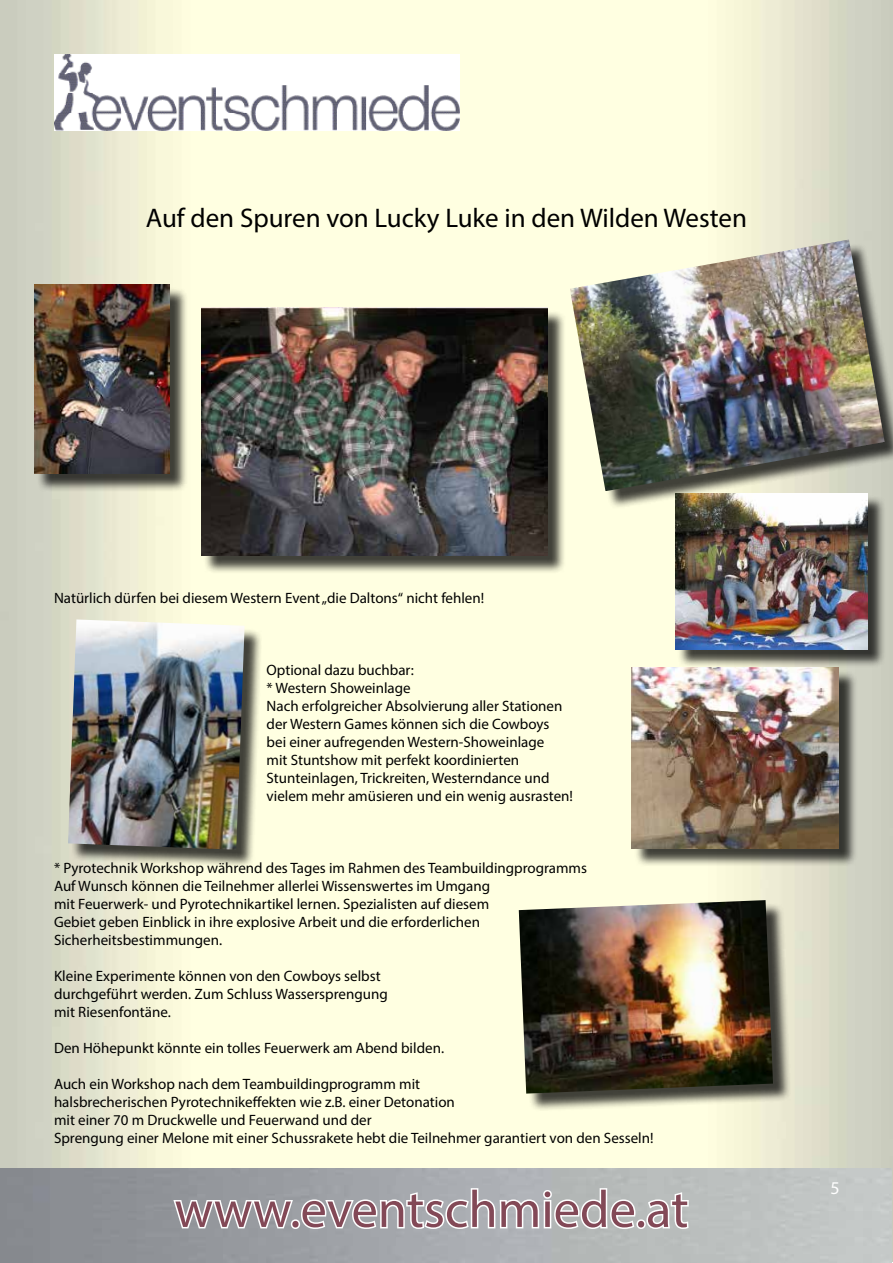
<style>
.page{position:relative;width:893px;height:1263px;background:#fff}
.page>*{position:absolute;margin:0;border:0;box-sizing:border-box;transform-origin:0 0}
.t1{font:52.5px "Myriad Pro";color:#834957}
.t2{font:27px "Myriad Pro";color:#000}
.t3{font:18px "Myriad Pro";color:#fff}
.t4{font:15px/18px "Myriad Pro";color:#000}
</style>
<div class="page">
<img style="left:0;top:0;width:893px;height:1262px">
<img style="left:0;top:1168px;width:892px;height:95px">
<svg style="left:172px;top:1187px;width:465px;height:43px"></svg>
<div style="left:636px;top:1219px;width:10px;height:10px;border:3px solid #fff;border-radius:50%"></div>
<svg style="left:645px;top:1190px;width:45px;height:40px"></svg>
<div style="left:71px;top:622px;width:192px;height:246px;background:#000;opacity:.75"></div>
<img style="left:68px;top:619px;width:177px;height:231px">
<div style="left:204px;top:310px;width:362px;height:264px;background:#000;opacity:.75"></div>
<img style="left:201px;top:308px;width:346px;height:248px">
<div style="left:634px;top:670px;width:223px;height:197px;background:#000;opacity:.75"></div>
<img style="left:632px;top:668px;width:207px;height:180px">
<div style="left:522px;top:903px;width:270px;height:209px;background:#000;opacity:.75"></div>
<img style="left:519px;top:900px;width:254px;height:193px">
<div style="left:573px;top:242px;width:320px;height:267px;background:#000;opacity:.75"></div>
<img style="left:570px;top:240px;width:315px;height:251px">
<div style="left:36px;top:287px;width:152px;height:205px;background:#000;opacity:.75"></div>
<img style="left:34px;top:285px;width:135px;height:188px">
<div style="left:677px;top:495px;width:209px;height:173px;background:#000;opacity:.75"></div>
<img style="left:675px;top:493px;width:192px;height:156px">
<img style="left:54px;top:54px;width:405px;height:76px">
<h2 class="t2" style="left:146px;top:201px;width:603px">Auf den Spuren von Lucky Luke in den Wilden Westen</h2>
<p class="t4" style="left:54px;top:588px;width:432px">Natürlich dürfen bei diesem Western Event „die Daltons“ nicht fehlen!</p>
<p class="t4" style="left:267px;top:660px;width:308px">Optional dazu buchbar:<br>* Western Showeinlage<br>Nach erfolgreicher Absolvierung aller Stationen der Western Games können sich die Cowboys<br>bei einer aufregenden Western-Showeinlage<br>mit Stuntshow mit perfekt koordinierten Stunteinlagen, Trickreiten, Westerndance und vielem mehr amüsieren und ein wenig ausrasten!</p>
<p class="t4" style="left:54px;top:858px;width:535px">* Pyrotechnik Workshop während des Tages im Rahmen des Teambuildingprogramms Auf Wunsch können die Teilnehmer allerlei Wissenswertes im Umgang<br>mit Feuerwerk- und Pyrotechnikartikel lernen. Spezialisten auf diesem<br>Gebiet geben Einblick in ihre explosive Arbeit und die erforderlichen Sicherheitsbestimmungen.</p>
<p class="t4" style="left:54px;top:966px;width:335px">Kleine Experimente können von den Cowboys selbst durchgeführt werden. Zum Schluss Wassersprengung mit Riesenfontäne.</p>
<p class="t4" style="left:54px;top:1038px;width:392px">Den Höhepunkt könnte ein tolles Feuerwerk am Abend bilden.</p>
<p class="t4" style="left:54px;top:1074px;width:601px">Auch ein Workshop nach dem Teambuildingprogramm mit<br>halsbrecherischen Pyrotechnikeffekten wie z.B. einer Detonation<br>mit einer 70 m Druckwelle und Feuerwand und der<br>Sprengung einer Melone mit einer Schussrakete hebt die Teilnehmer garantiert von den Sesseln!</p>
<h1 class="t1" style="left:174px;top:1177px;width:516px">www.eventschmiede.at</h1>
<p class="t3" style="left:831px;top:1176px;width:11px">5</p>
</div>
